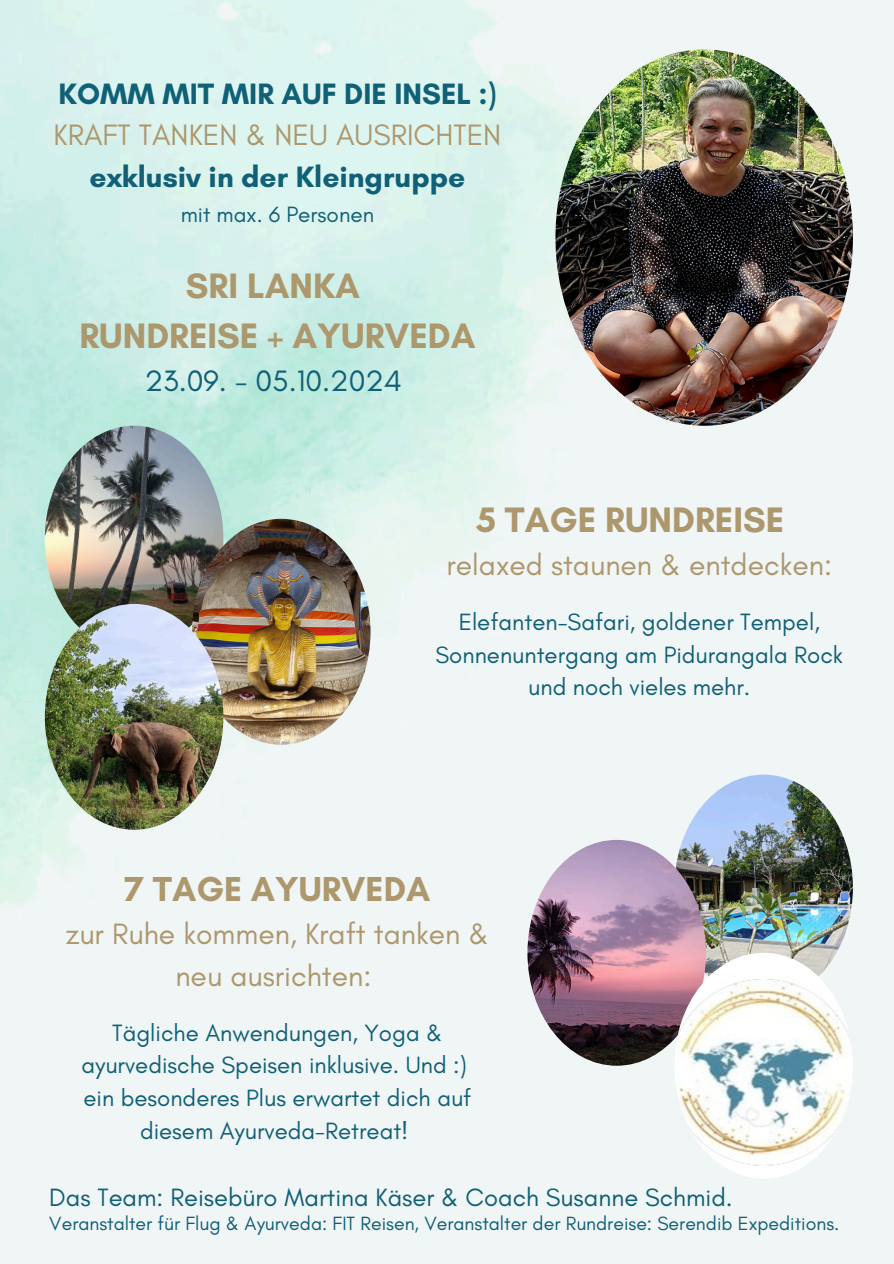
<style>
.page{position:relative;width:894px;height:1264px;background:#fff}
.page>*{position:absolute;margin:0;border:0;box-sizing:border-box;transform-origin:0 0}
.t1{font:700 36px/49.5px "Glacial Indifference";color:#ad976d;text-align:center}
.t2{font:700 35.25px "Glacial Indifference";color:#ad976d}
.t3{font:700 30px/41.7px "Glacial Indifference";color:#106077;text-align:center}
.t4{font:30px/41.7px "Glacial Indifference";color:#ad976d;text-align:center}
.t5{font:30px "Glacial Indifference";color:#106077}
.t6{font:25.5px "Glacial Indifference";color:#106077}
.t7{font:24px/32.7px "Glacial Indifference";color:#106077;text-align:center}
.t8{font:22.5px "Glacial Indifference";color:#106077}
.t9{font:19.5px "Glacial Indifference";color:#106077}
.s1{font-weight:400;color:#ad976d}
</style>
<div class="page">
<img style="left:0;top:0;width:893px;height:1263px">
<img style="left:555px;top:49px;width:297px;height:376px;border-radius:50%">
<img style="left:45px;top:426px;width:178px;height:225px;border-radius:50%">
<img style="left:192px;top:519px;width:178px;height:225px;border-radius:50%">
<img style="left:45px;top:604px;width:178px;height:225px;border-radius:50%">
<img style="left:674px;top:774px;width:178px;height:226px;border-radius:50%">
<img style="left:527px;top:839px;width:178px;height:226px;border-radius:50%">
<img style="left:674px;top:952px;width:178px;height:226px;border-radius:50%">
<h1 class="t3" style="left:54px;top:72px;width:449px">KOMM MIT MIR AUF DIE INSEL :)<br><span class="s1">KRAFT TANKEN &amp; NEU AUSRICHTEN </span>exklusiv in der Kleingruppe</h1>
<h1 class="t8" style="left:181px;top:200px;width:195px">mit max. 6 Personen</h1>
<p class="t1" style="left:79px;top:261px;width:397px">SRI LANKA<br>RUNDREISE + AYURVEDA</p>
<p class="t5" style="left:145px;top:362px;width:259px">23.09. - 05.10.2024</p>
<p class="t1" style="left:476px;top:494px;width:309px">5 TAGE RUNDREISE</p>
<p class="t4" style="left:446px;top:543px;width:387px">relaxed staunen &amp; entdecken:</p>
<p class="t7" style="left:435px;top:605px;width:409px">Elefanten-Safari, goldener Tempel,<br>Sonnenuntergang am Pidurangala Rock und noch vieles mehr.</p>
<h2 class="t2" style="left:124px;top:867px;width:307px">7 TAGE AYURVEDA</h2>
<h2 class="t4" style="left:66px;top:912px;width:425px">zur Ruhe kommen, Kraft tanken &amp; neu ausrichten:</h2>
<h3 class="t7" style="left:81px;top:1015px;width:391px">Tägliche Anwendungen, Yoga &amp; ayurvedische Speisen inklusive. Und :) ein besonderes Plus erwartet dich auf diesem Ayurveda-Retreat!</h3>
<h3 class="t6" style="left:49px;top:1182px;width:684px">Das Team: Reisebüro Martina Käser &amp; Coach Susanne Schmid.</h3>
<p class="t9" style="left:49px;top:1211px;width:791px">Veranstalter für Flug &amp; Ayurveda: FIT Reisen, Veranstalter der Rundreise: Serendib Expeditions.</p>
</div>
